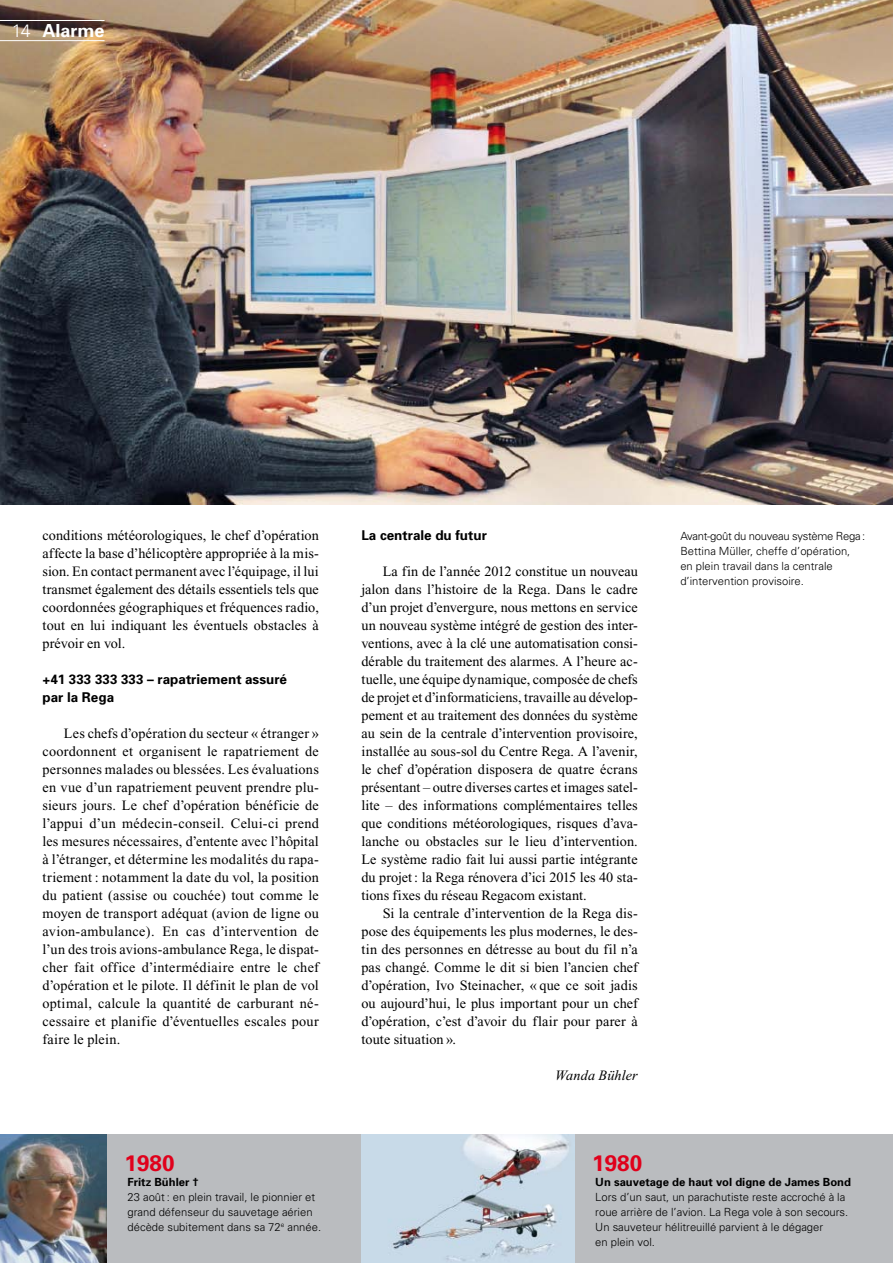
<style>
.page{position:relative;width:893px;height:1263px;background:#fff}
.page>*{position:absolute;margin:0;border:0;box-sizing:border-box;transform-origin:0 0}
.t1{font:700 22.5px "Univers";color:#e0001b}
.t2{font:700 18px "Univers";color:#fff}
.t3{font:14.25px/18px "Times";letter-spacing:.005em;color:#000;text-align:justify}
.t4{font:italic 14.25px "Times";letter-spacing:.01em;color:#000}
.t5{font:700 13.5px/18px "Univers";color:#000}
.t6{font:300 11.25px/15px "Univers";color:#000}
.t7{font:700 11.25px "Univers";color:#000}
.s1{font-weight:300}
</style>
<div class="page">
<img style="left:0;top:0;width:893px;height:504px">
<div style="left:0;top:1134px;width:893px;height:129px;background:#babcbf"></div>
<img style="left:0;top:1134px;width:106px;height:129px">
<img style="left:361px;top:1134px;width:213px;height:129px">
<hr style="left:0;top:20px;width:105px;height:1px;background:#fff">
<hr style="left:0;top:40px;width:105px;height:1px;background:#fff">
<p class="t2" style="left:12px;top:19px;width:94px"><span class="s1">14</span> Alarme</p>
<p class="t3" style="left:43px;top:526px;width:278px">conditions météorologiques, le chef d’opération affecte la base d’hélicoptère appropriée à la mis&shy;sion. En contact permanent avec l’équipage, il lui transmet également des détails essentiels tels que coordonnées géographiques et fréquences radio, tout en lui indiquant les éventuels obstacles à prévoir en vol.</p>
<h4 class="t5" style="left:43px;top:670px;width:246px">+41 333 333 333 – rapatriement assuré par la Rega</h4>
<p class="t3" style="left:43px;top:724px;width:278px;text-indent:21px">Les chefs d’opération du secteur « étranger » coordonnent et organisent le rapatriement de personnes malades ou blessées. Les évaluations en vue d’un rapatriement peuvent prendre plu&shy;sieurs jours. Le chef d’opération bénéficie de l’appui d’un médecin-conseil. Celui-ci prend les mesures nécessaires, d’entente avec l’hôpital à l’étranger, et détermine les modalités du rapa&shy;triement : notamment la date du vol, la position du patient (assise ou couchée) tout comme le moyen de transport adéquat (avion de ligne ou avion-ambulance). En cas d’intervention de l’un des trois avions-ambulance Rega, le dispat&shy;cher fait office d’intermédiaire entre le chef d’opération et le pilote. Il définit le plan de vol optimal, calcule la quantité de carburant né&shy;cessaire et planifie d’éventuelles escales pour faire le plein.</p>
<p class="t1" style="left:124px;top:1148px;width:52px">1980</p>
<p class="t7" style="left:128px;top:1174px;width:73px">Fritz Bühler †</p>
<p class="t6" style="left:128px;top:1189px;width:195px">23 août : en plein travail, le pionnier et grand défenseur du sauvetage aérien décède subitement dans sa 72<sup>e</sup> année.</p>
<h4 class="t5" style="left:361px;top:526px;width:127px">La centrale du futur</h4>
<p class="t6" style="left:680px;top:528px;width:186px">Avant-goût du nouveau système Rega:<br>Bettina Müller, cheffe d’opération, en plein travail dans la centrale d’intervention provisoire.</p>
<p class="t3" style="left:361px;top:562px;width:278px;text-indent:21px">La fin de l’année 2012 constitue un nouveau jalon dans l’histoire de la Rega. Dans le cadre d’un projet d’envergure, nous mettons en service un nouveau système intégré de gestion des inter&shy;ventions, avec à la clé une automatisation consi&shy;dérable du traitement des alarmes. A l’heure ac&shy;tuelle, une équipe dynamique, composée de chefs de projet et d’informaticiens, travaille au dévelop&shy;pement et au traitement des données du système au sein de la centrale d’intervention provisoire, installée au sous-sol du Centre Rega. A l’avenir, le chef d’opération disposera de quatre écrans présentant – outre diverses cartes et images satel&shy;lite – des informations complémentaires telles que conditions météorologiques, risques d’ava&shy;lanche ou obstacles sur le lieu d’intervention.<br>Le système radio fait lui aussi partie intégrante du projet : la Rega rénovera d’ici 2015 les 40 sta&shy;tions fixes du réseau Regacom existant.</p>
<p class="t3" style="left:361px;top:904px;width:278px;text-indent:21px">Si la centrale d’intervention de la Rega dis&shy;pose des équipements les plus modernes, le des&shy;tin des personnes en détresse au bout du fil n’a pas changé. Comme le dit si bien l’ancien chef d’opération, Ivo Steinacher, « que ce soit jadis ou aujourd’hui, le plus important pour un chef d’opération, c’est d’avoir du flair pour parer à toute situation ».</p>
<p class="t4" style="left:555px;top:1068px;width:84px">Wanda Bühler</p>
<p class="t1" style="left:592px;top:1148px;width:52px">1980</p>
<p class="t7" style="left:595px;top:1174px;width:257px">Un sauvetage de haut vol digne de James Bond</p>
<p class="t6" style="left:595px;top:1189px;width:255px">Lors d’un saut, un parachutiste reste accroché à la roue arrière de l’avion. La Rega vole à son secours.<br>Un sauveteur hélitreuillé parvient à le dégager<br>en plein vol.</p>
</div>
